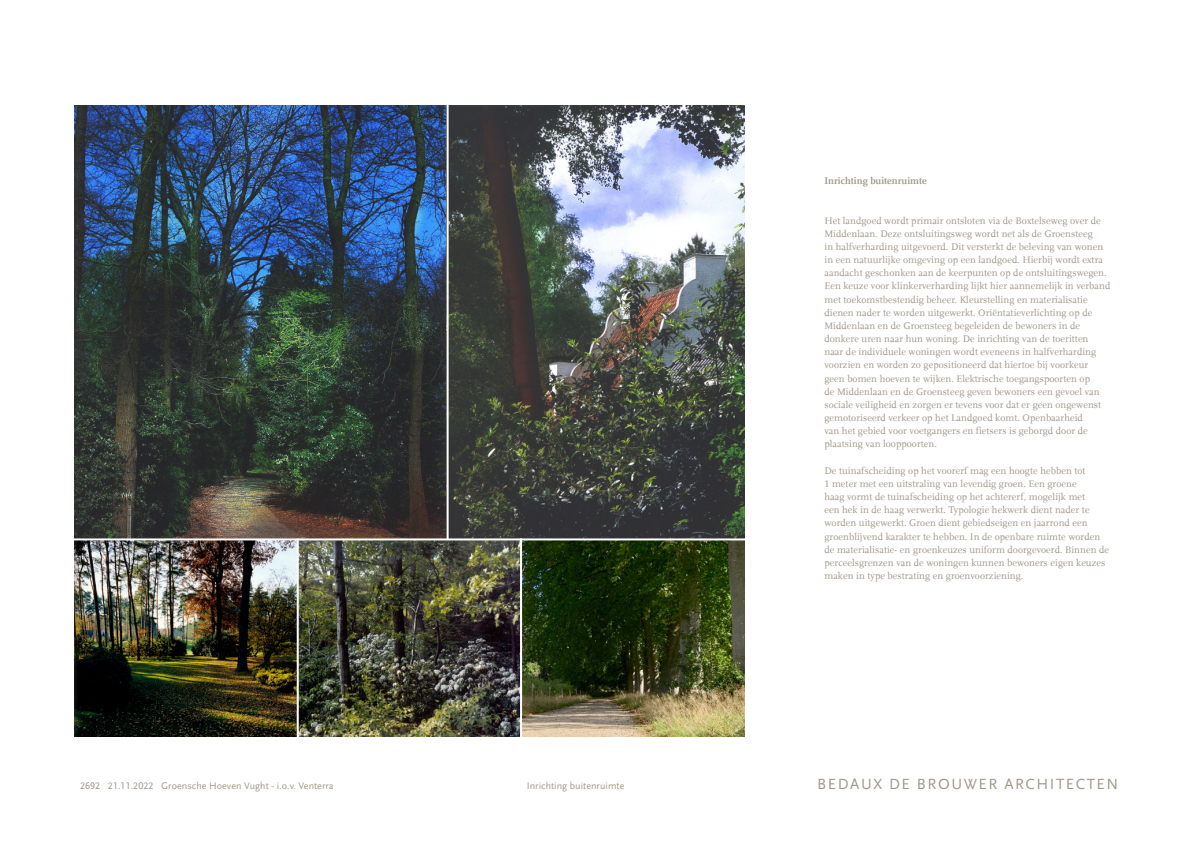
<style>
.page{position:relative;width:1191px;height:842px;background:#fff}
.page>*{position:absolute;margin:0;border:0;box-sizing:border-box;transform-origin:0 0}
.t1{font:15.4px "Scala Sans";letter-spacing:.1em;color:#a2988a}
.t2{font:10px/13.2px "Scala LF";letter-spacing:.005em;color:#a2988a}
.t3{font:10px "Scala Sans LF";letter-spacing:.005em;color:#a2988a}
.t4{font:700 10px "Scala LF";letter-spacing:.005em;color:#a2988a}
</style>
<div class="page">
<img style="left:74px;top:105px;width:670px;height:632px">
<hr style="left:446px;top:99px;width:2px;height:440px;background:#fff">
<hr style="left:57px;top:538px;width:725px;height:2px;background:#fff">
<hr style="left:297px;top:538px;width:2px;height:212px;background:#fff">
<hr style="left:520px;top:538px;width:2px;height:212px;background:#fff">
<p class="t3" style="left:80px;top:781px;width:255px">2692 21.11.2022 Groensche Hoeven Vught - i.o.v. Venterra</p>
<p class="t3" style="left:527px;top:781px;width:99px">Inrichting buitenruimte</p>
<p class="t4" style="left:824px;top:175px;width:104px">Inrichting buitenruimte</p>
<p class="t2" style="left:824px;top:214px;width:287px">Het landgoed wordt primair ontsloten via de Boxtelseweg over de Middenlaan. Deze ontsluitingsweg wordt net als de Groensteeg<br>in halfverharding uitgevoerd. Dit versterkt de beleving van wonen in een natuurlijke omgeving op een landgoed. Hierbij wordt extra aandacht geschonken aan de keerpunten op de ontsluitingswegen.<br>Een keuze voor klinkerverharding lijkt hier aannemelijk in verband met toekomstbestendig beheer. Kleurstelling en materialisatie dienen nader te worden uitgewerkt. Oriëntatieverlichting op de Middenlaan en de Groensteeg begeleiden de bewoners in de donkere uren naar hun woning. De inrichting van de toeritten<br>naar de individuele woningen wordt eveneens in halfverharding voorzien en worden zo gepositioneerd dat hiertoe bij voorkeur geen bomen hoeven te wijken. Elektrische toegangspoorten op<br>de Middenlaan en de Groensteeg geven bewoners een gevoel van sociale veiligheid en zorgen er tevens voor dat er geen ongewenst gemotoriseerd verkeer op het Landgoed komt. Openbaarheid<br>van het gebied voor voetgangers en fietsers is geborgd door de plaatsing van looppoorten.</p>
<p class="t2" style="left:824px;top:464px;width:286px">De tuinafscheiding op het voorerf mag een hoogte hebben tot<br>1 meter met een uitstraling van levendig groen. Een groene<br>haag vormt de tuinafscheiding op het achtererf, mogelijk met<br>een hek in de haag verwerkt. Typologie hekwerk dient nader te worden uitgewerkt. Groen dient gebiedseigen en jaarrond een groenblijvend karakter te hebben. In de openbare ruimte worden de materialisatie- en groenkeuzes uniform doorgevoerd. Binnen de perceelsgrenzen van de woningen kunnen bewoners eigen keuzes maken in type bestrating en groenvoorziening.</p>
<h1 class="t1" style="left:817px;top:776px;width:302px">BEDAUX DE BROUWER ARCHITECTEN</h1>
</div>
